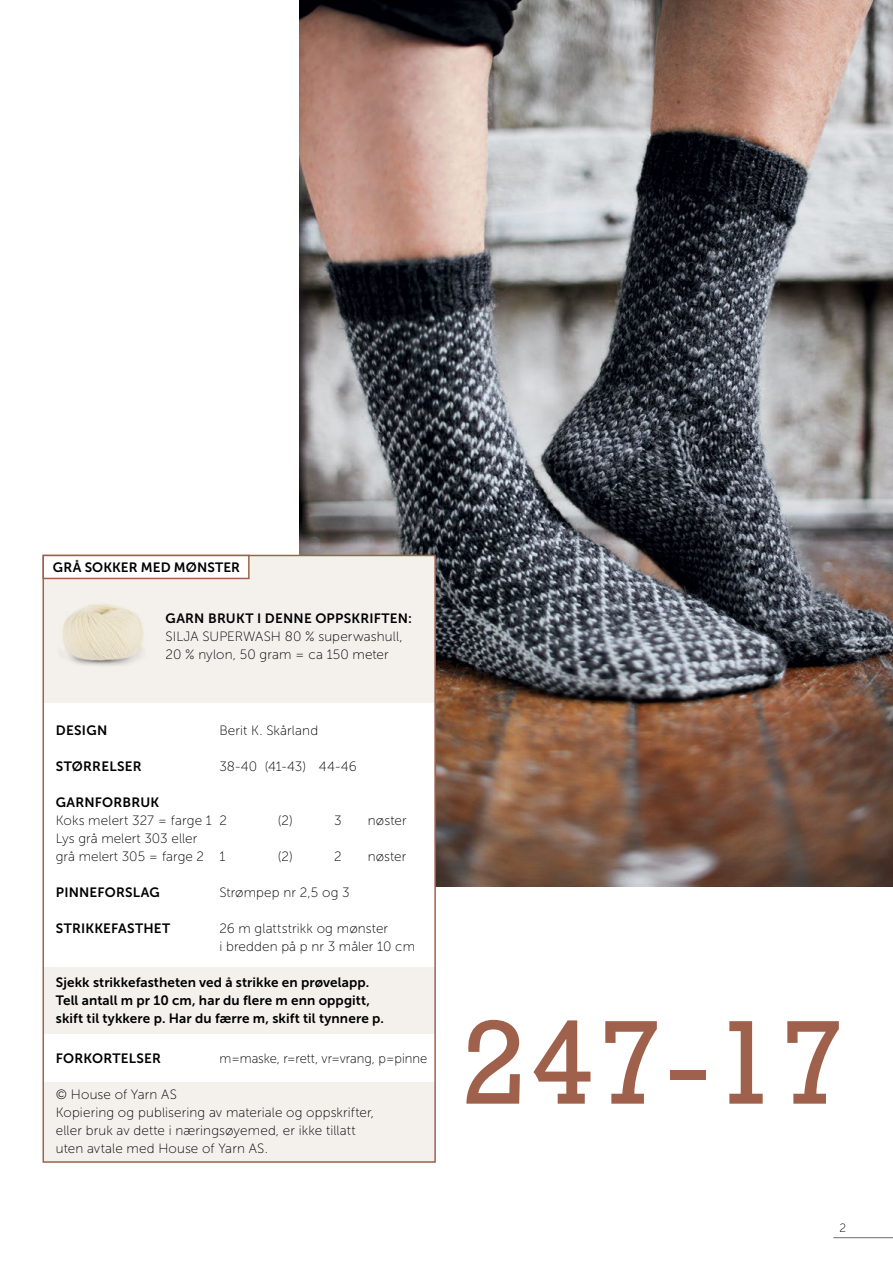
<style>
.page{position:relative;width:893px;height:1263px;background:#fff}
.page>*{position:absolute;margin:0;border:0;box-sizing:border-box;transform-origin:0 0}
.t1{font:121.5px "Rockwell";color:#9f614b}
.INNHOLD{font:13.5px "Museo Sans 100";letter-spacing:.005em;color:#000}
.INNHOLD-2{font:13.5px "Museo Sans 700";letter-spacing:.01em;color:#000}
.INNHOLD-3{font:13.5px "Museo Sans 100";letter-spacing:.005em;color:#000;scale:.96 1}
.INNHOLD-_Opps{font:13.5px "Museo Sans 700";letter-spacing:.005em;color:#000}
.t2{font:12px "Museo Sans 100";color:#000}
</style>
<div class="page">
<hr style="left:833px;top:1237px;width:60px;height:1px;background:#6d6e71">
<img style="left:300px;top:0;width:593px;height:886px">
<div style="left:43px;top:555px;width:392px;height:608px;background:#fff"></div>
<div style="left:43px;top:555px;width:392px;height:148px;background:#f4f1ed"></div>
<div style="left:43px;top:1082px;width:392px;height:80px;background:#f4f1ed"></div>
<div style="left:43px;top:967px;width:392px;height:67px;background:#f4f1ed"></div>
<div style="left:43px;top:555px;width:393px;height:608px;border:2px solid #9f614b"></div>
<div style="left:43px;top:555px;width:207px;height:24px;background:#fff;border:2px solid #9f614b"></div>
<img style="left:62px;top:603px;width:82px;height:63px">
<p class="INNHOLD-_Opps" style="left:53px;top:560px;width:189px">GRÅ SOKKER MED MØNSTER</p>
<p class="INNHOLD-2" style="left:166px;top:611px;width:248px">GARN BRUKT I DENNE OPPSKRIFTEN:</p>
<p class="INNHOLD" style="left:166px;top:629px;width:239px">SILJA SUPERWASH 80 % superwashull,</p>
<p class="INNHOLD" style="left:166px;top:647px;width:225px">20 % nylon, 50 gram = ca 150 meter</p>
<p class="INNHOLD-2" style="left:56px;top:723px;width:53px">DESIGN</p>
<p class="INNHOLD" style="left:219px;top:723px;width:100px">Berit K. Skårland</p>
<p class="INNHOLD-2" style="left:56px;top:759px;width:87px">STØRRELSER</p>
<p class="INNHOLD" style="left:219px;top:759px;width:139px">38-40 (41-43) 44-46</p>
<p class="INNHOLD-2" style="left:56px;top:795px;width:105px">GARNFORBRUK</p>
<p class="INNHOLD" style="left:56px;top:813px;width:173px">Koks melert 327 = farge 1 2</p>
<p class="INNHOLD" style="left:278px;top:813px;width:16px">(2)</p>
<p class="INNHOLD" style="left:334px;top:813px;width:9px">3</p>
<p class="INNHOLD" style="left:368px;top:813px;width:40px">nøster</p>
<p class="INNHOLD" style="left:56px;top:831px;width:143px">Lys grå melert 303 eller</p>
<p class="INNHOLD" style="left:56px;top:849px;width:171px">grå melert 305 = farge 2 1</p>
<p class="INNHOLD" style="left:278px;top:849px;width:16px">(2)</p>
<p class="INNHOLD" style="left:334px;top:849px;width:9px">2</p>
<p class="INNHOLD" style="left:368px;top:849px;width:40px">nøster</p>
<p class="INNHOLD-2" style="left:56px;top:885px;width:105px">PINNEFORSLAG</p>
<p class="INNHOLD" style="left:219px;top:885px;width:132px">Strømpep nr 2,5 og 3</p>
<p class="INNHOLD-2" style="left:56px;top:921px;width:116px">STRIKKEFASTHET</p>
<p class="INNHOLD" style="left:219px;top:921px;width:170px">26 m glattstrikk og mønster</p>
<p class="INNHOLD" style="left:219px;top:939px;width:197px">i bredden på p nr 3 måler 10 cm</p>
<p class="INNHOLD-2" style="left:56px;top:975px;width:315px">Sjekk strikkefastheten ved å strikke en prøvelapp.</p>
<p class="INNHOLD-2" style="left:56px;top:993px;width:316px">Tell antall m pr 10 cm, har du flere m enn oppgitt,</p>
<p class="INNHOLD-2" style="left:56px;top:1011px;width:330px">skift til tykkere p. Har du færre m, skift til tynnere p.</p>
<p class="INNHOLD-2" style="left:56px;top:1051px;width:107px">FORKORTELSER</p>
<p class="INNHOLD-3" style="left:219px;top:1051px;width:218px">m=maske, r=rett, vr=vrang, p=pinne</p>
<p class="INNHOLD" style="left:56px;top:1087px;width:123px">© House of Yarn AS</p>
<p class="INNHOLD" style="left:56px;top:1105px;width:320px">Kopiering og publisering av materiale og oppskrifter,</p>
<p class="INNHOLD" style="left:56px;top:1123px;width:301px">eller bruk av dette i næringsøyemed, er ikke tillatt</p>
<p class="INNHOLD" style="left:56px;top:1141px;width:214px">uten avtale med House of Yarn AS.</p>
<p class="t1" style="left:462px;top:992px;width:386px">247-17</p>
<p class="t2" style="left:839px;top:1221px;width:8px">2</p>
</div>
